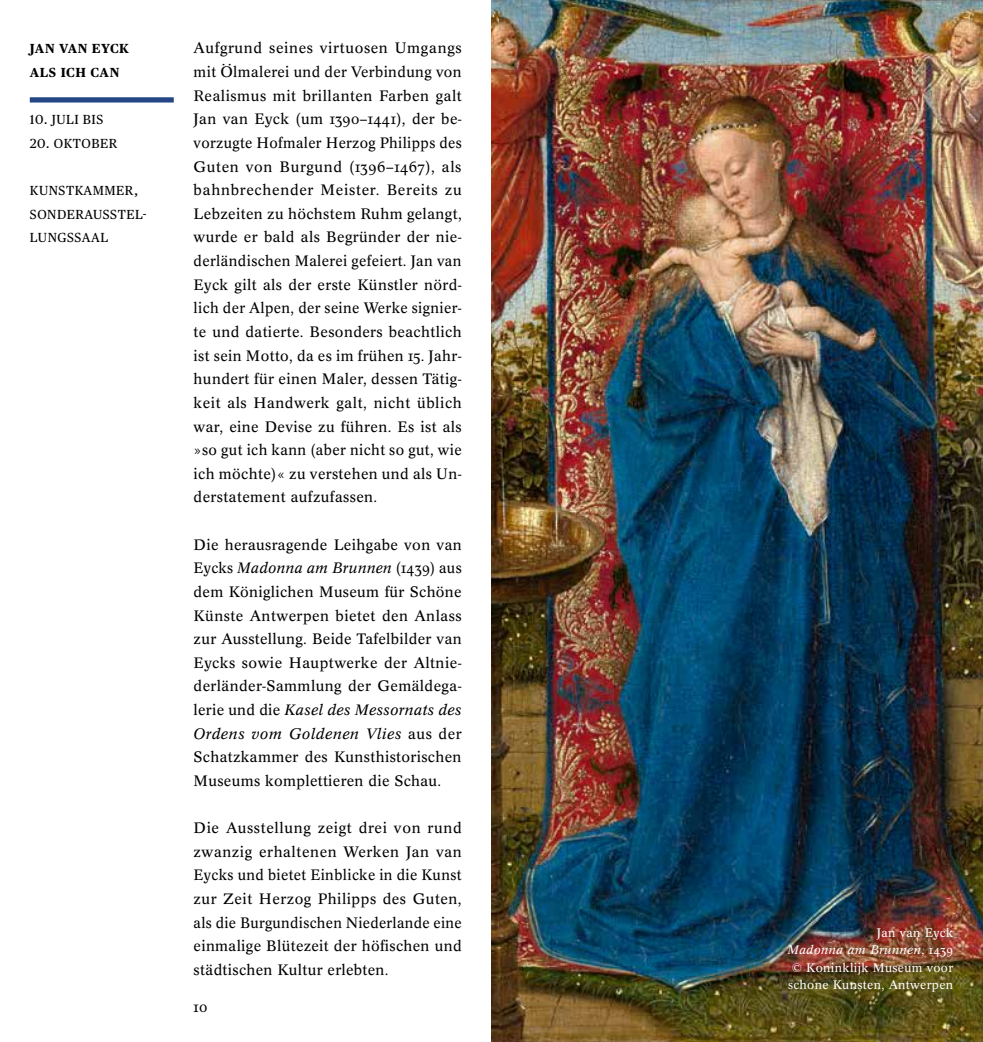
<style>
.page{position:relative;width:983px;height:1042px;background:#fff}
.page>*{position:absolute;margin:0;border:0;box-sizing:border-box;transform-origin:0 0}
.t1{font:14.88px/23.6px "Concorde BQ";letter-spacing:.02em;color:#000;text-align:justify}
.t2{font:13.12px/23.6px "Publico Text";letter-spacing:.04em;color:#000}
.t3{font:700 13.12px/23.6px "Publico Text";letter-spacing:.04em;color:#000}
.t4{font:12.25px/17.5px "Concorde BQ";letter-spacing:.025em;color:#fff;text-align:right}
.s1{font-style:italic}
</style>
<div class="page">
<img style="left:491px;top:0;width:491px;height:1042px">
<div style="left:30px;top:97px;width:144px;height:5px;background:#244685"></div>
<p class="t3" style="left:30px;top:36px;width:101px">JAN VAN EYCK<br>ALS ICH CAN</p>
<p class="t2" style="left:30px;top:107px;width:75px">10. JULI BIS</p>
<p class="t2" style="left:30px;top:131px;width:89px">20. OKTOBER</p>
<p class="t2" style="left:30px;top:178px;width:118px">KUNSTKAMMER,<br>SONDERAUSSTEL-<br>LUNGSSAAL</p>
<p class="t1" style="left:193px;top:37px;width:270px">Aufgrund seines virtuosen Umgangs mit Ölmalerei und der Verbindung von Realismus mit brillanten Farben galt Jan van Eyck (um 1390–1441), der be&shy;vorzugte Hofmaler Herzog Philipps des Guten von Burgund (1396–1467), als bahnbrechender Meister. Bereits zu Lebzeiten zu höchstem Ruhm gelangt, wurde er bald als Begründer der nie&shy;derländischen Malerei gefeiert. Jan van Eyck gilt als der erste Künstler nörd&shy;lich der Alpen, der seine Werke signier&shy;te und datierte. Besonders beachtlich ist sein Motto, da es im frühen 15. Jahr&shy;hundert für einen Maler, dessen Tätig&shy;keit als Handwerk galt, nicht üblich war, eine Devise zu führen. Es ist als »so gut ich kann (aber nicht so gut, wie ich möchte)« zu verstehen und als Un&shy;derstatement aufzufassen.</p>
<p class="t1" style="left:193px;top:533px;width:269px">Die herausragende Leihgabe von van Eycks <span class="s1">Madonna am Brunnen</span> (1439) aus dem Königlichen Museum für Schöne Künste Antwerpen bietet den Anlass zur Ausstellung. Beide Tafelbilder van Eycks sowie Hauptwerke der Altnie&shy;derländer-Sammlung der Gemäldega&shy;lerie und die <span class="s1">Kasel des Messornats des Ordens vom Goldenen Vlies</span> aus der Schatzkammer des Kunsthistorischen Museums komplettieren die Schau.</p>
<p class="t1" style="left:193px;top:816px;width:269px">Die Ausstellung zeigt drei von rund zwanzig erhaltenen Werken Jan van Eycks und bietet Einblicke in die Kunst zur Zeit Herzog Philipps des Guten, als die Burgundischen Niederlande eine einmalige Blütezeit der höfischen und städtischen Kultur erlebten.</p>
<p class="t1" style="left:193px;top:995px;width:15px">10</p>
<p class="t4" style="left:787px;top:923px;width:167px">Jan van Eyck<br><span class="s1">Madonna am Brunnen</span>, 1439 © Koninklijk Museum voor schone Kunsten, Antwerpen</p>
</div>
